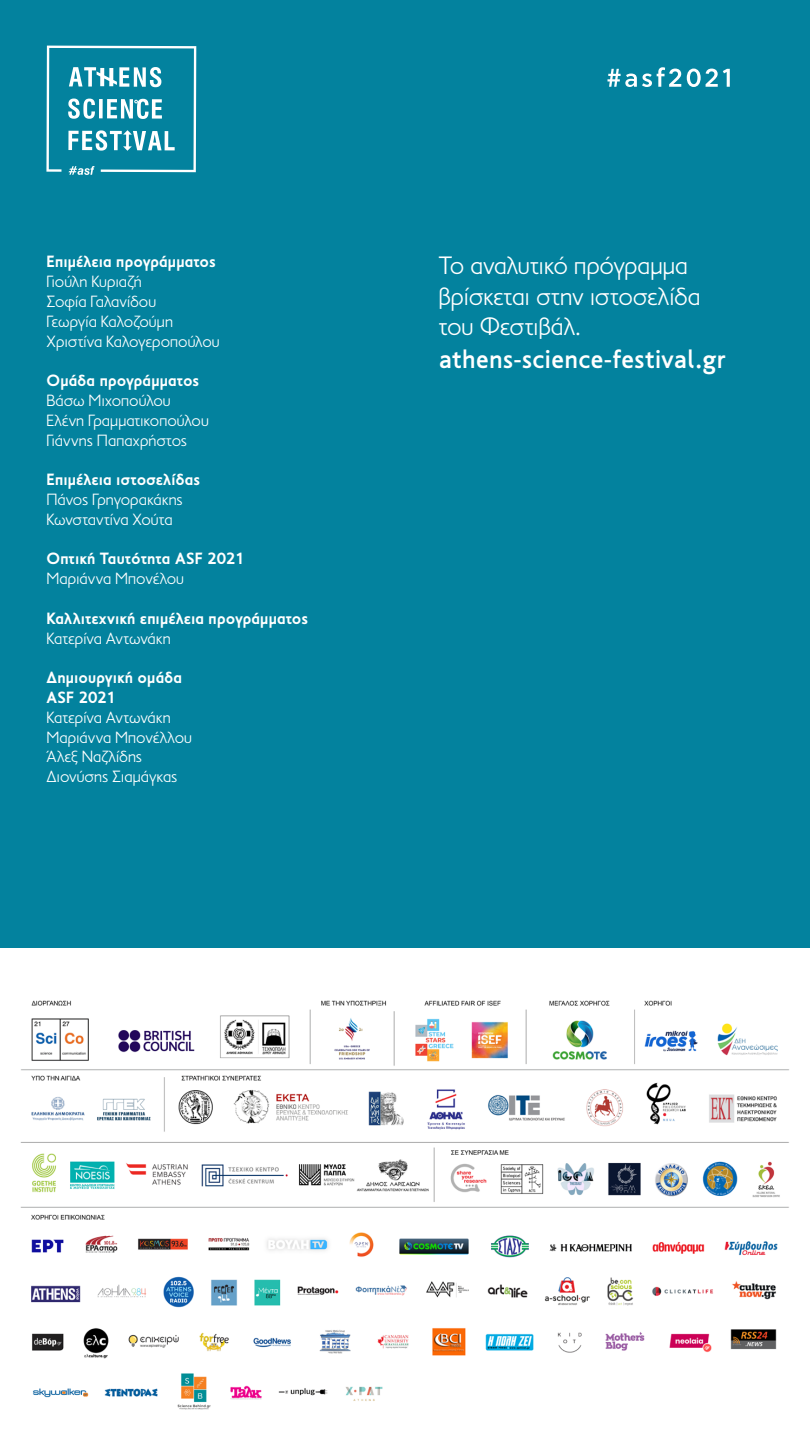
<style>
.page{position:relative;width:810px;height:1440px;background:#fff}
.page>*{position:absolute;margin:0;border:0;box-sizing:border-box;transform-origin:0 0}
.t1{font:500 27px "PF Transport";letter-spacing:-.005em;color:#fff}
.t2{font:300 25.5px/30.6px "PF Transport";letter-spacing:-.005em;color:#fff}
.t3{font:300 16.5px/19.8px "PF Transport";letter-spacing:-.005em;color:#fff}
.t4{font:700 16.5px/19.8px "PF Transport";letter-spacing:.005em;color:#fff}
</style>
<div class="page">
<img style="left:20px;top:1000px;width:769px;height:410px">
<div style="left:0;top:0;width:810px;height:948px;background:#03829e"></div>
<svg style="left:46px;top:45px;width:151px;height:130px"></svg>
<svg style="left:608px;top:67px;width:73px;height:20px"></svg>
<svg style="left:687px;top:69px;width:43px;height:18px"></svg>
<p class="t4" style="left:46px;top:252px;width:171px">Επιμέλεια προγράμματος</p>
<p class="t3" style="left:46px;top:272px;width:175px">Γιούλη Κυριαζή<br>Σοφία Γαλανίδου<br>Γεωργία Καλοζούμη<br>Χριστίνα Καλογεροπούλου</p>
<p class="t4" style="left:46px;top:371px;width:154px">Ομάδα προγράμματος</p>
<p class="t3" style="left:46px;top:391px;width:164px">Βάσω Μιχοπούλου<br>Ελένη Γραμματικοπούλου<br>Γιάννης Παπαχρήστος</p>
<p class="t4" style="left:46px;top:470px;width:155px">Επιμέλεια ιστοσελίδας</p>
<p class="t3" style="left:46px;top:490px;width:138px">Πάνος Γρηγορακάκης<br>Κωνσταντίνα Χούτα</p>
<p class="t4" style="left:46px;top:549px;width:199px">Οπτική Ταυτότητα ASF 2021</p>
<p class="t3" style="left:46px;top:569px;width:139px">Μαριάννα Μπονέλου</p>
<p class="t4" style="left:46px;top:608px;width:263px">Καλλιτεχνική επιμέλεια προγράμματος</p>
<p class="t3" style="left:46px;top:628px;width:126px">Κατερίνα Αντωνάκη</p>
<p class="t4" style="left:46px;top:668px;width:137px">Δημιουργική ομάδα<br>ASF 2021</p>
<p class="t3" style="left:46px;top:707px;width:147px">Κατερίνα Αντωνάκη<br>Μαριάννα Μπονέλλου<br>Άλεξ Ναζλίδης<br>Διονύσης Σιαμάγκας</p>
<h2 class="t2" style="left:439px;top:250px;width:263px">Το αναλυτικό πρόγραμμα βρίσκεται στην ιστοσελίδα του Φεστιβάλ.</h2>
<h1 class="t1" style="left:439px;top:343px;width:288px">athens-science-festival.gr</h1>
</div>
